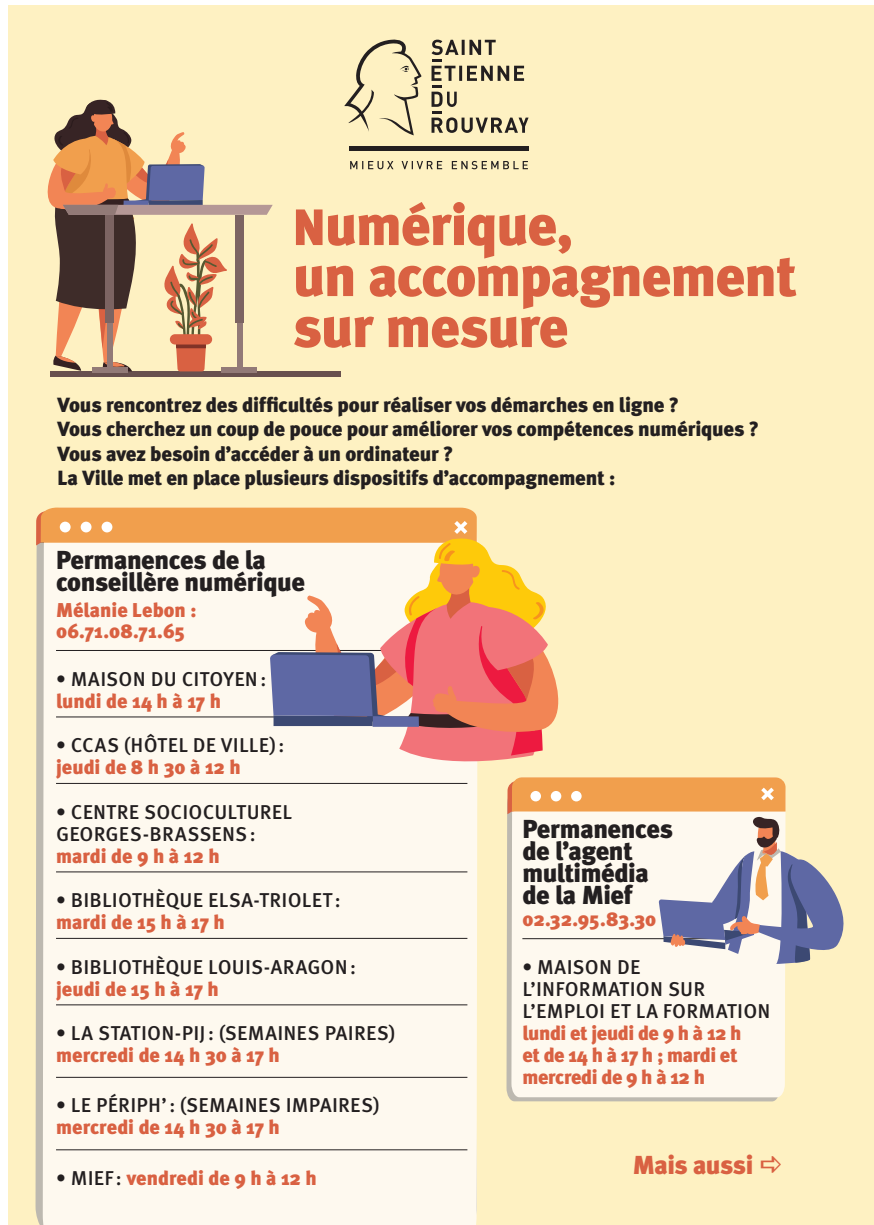
<style>
.page{position:relative;width:874px;height:1225px;background:#fff}
.page>*{position:absolute;margin:0;border:0;box-sizing:border-box;transform-origin:0 0}
.t1{font:57.4px/51px "Meta Black LF";letter-spacing:-.02em;color:#d96142}
.t2{font:26px/22px "Meta Black LF";letter-spacing:-.02em;color:#231f20}
.t3{font:26px "Meta Black LF";letter-spacing:-.02em;color:#d96142}
.t4{font:20.6px/24.2px "Meta Black LF";letter-spacing:-.01em;color:#231f20}
.t5{font:20px/22px "Meta Medium Caps";letter-spacing:.01em;color:#231f20}
.t6{font:900 20px/21px "Meta";color:#d96142}
.t7{font:900 20px/22px "Meta";letter-spacing:-.02em;color:#d96142}
.s1{font-size:51px}
.s2{font-family:"Meta Medium Caps";font-weight:400;color:#231f20}
</style>
<div class="page">
<div style="left:8px;top:6px;width:865px;height:1219px;background:#fef1c2"></div>
<div style="left:50px;top:371px;width:290px;height:5px;background:#68504e"></div>
<div style="left:221px;top:368px;width:35px;height:5px;background:#927a77"></div>
<div style="left:92px;top:368px;width:35px;height:5px;background:#927a77"></div>
<svg style="left:47px;top:99px;width:225px;height:272px"></svg>
<div style="left:43px;top:964px;width:434px;height:261px;background:#fef9ef"></div>
<hr style="left:56px;top:1004px;width:411px;height:1px;background:#231f20">
<hr style="left:56px;top:1077px;width:411px;height:1px;background:#231f20">
<hr style="left:56px;top:1149px;width:411px;height:1px;background:#231f20">
<hr style="left:349px;top:146px;width:179px;height:4px;background:#231f20">
<svg style="left:350px;top:161px;width:177px;height:8px"></svg>
<svg style="left:431px;top:40px;width:97px;height:93px"></svg>
<svg style="left:344px;top:39px;width:77px;height:96px"></svg>
<svg style="left:506px;top:964px;width:272px;height:137px;background:#c4bfb3"></svg>
<div style="left:511px;top:964px;width:274px;height:133px;background:#fef9ef"></div>
<svg style="left:36px;top:507px;width:808px;height:457px"></svg>
<h1 class="t1" style="left:293px;top:199px;width:505px"><span class="s1">N</span>umérique,<br>un accompagnement sur mesure</h1>
<p class="t4" style="left:57px;top:392px;width:702px">Vous rencontrez des difficultés pour réaliser vos démarches en ligne ?<br>Vous cherchez un coup de pouce pour améliorer vos compétences numériques ?<br>Vous avez besoin d’accéder à un ordinateur ?<br>La Ville met en place plusieurs dispositifs d’accompagnement :</p>
<h2 class="t2" style="left:56px;top:548px;width:250px">Permanences de la conseillère numérique</h2>
<p class="t6" style="left:56px;top:599px;width:142px">Mélanie Lebon :<br>06.71.08.71.65</p>
<p class="t5" style="left:56px;top:667px;width:212px">• MAISON DU CITOYEN:</p>
<p class="t6" style="left:56px;top:690px;width:166px">lundi de 14 h à 17 h</p>
<p class="t5" style="left:56px;top:734px;width:230px">• CCAS (HÔTEL DE VILLE):</p>
<p class="t6" style="left:56px;top:756px;width:186px">jeudi de 8 h 30 à 12 h</p>
<p class="t5" style="left:56px;top:800px;width:237px">• CENTRE SOCIOCULTUREL<br>GEORGES-BRASSENS:</p>
<p class="t6" style="left:56px;top:845px;width:165px">mardi de 9 h à 12 h</p>
<p class="t5" style="left:56px;top:889px;width:286px">• BIBLIOTHÈQUE ELSA-TRIOLET :</p>
<p class="t6" style="left:56px;top:911px;width:170px">mardi de 15 h à 17 h</p>
<p class="t5" style="left:56px;top:955px;width:301px">• BIBLIOTHÈQUE LOUIS-ARAGON:</p>
<p class="t6" style="left:56px;top:978px;width:164px">jeudi de 15 h à 17 h</p>
<p class="t5" style="left:56px;top:1022px;width:340px">• LA STATION-PIJ: (SEMAINES PAIRES)</p>
<p class="t6" style="left:56px;top:1044px;width:225px">mercredi de 14 h 30 à 17 h</p>
<p class="t5" style="left:56px;top:1094px;width:325px">• LE PÉRIPH’: (SEMAINES IMPAIRES)</p>
<p class="t6" style="left:56px;top:1116px;width:225px">mercredi de 14 h 30 à 17 h</p>
<p class="t6" style="left:56px;top:1167px;width:262px"><span class="s2">• MIEF :</span> vendredi de 9 h à 12 h</p>
<h2 class="t2" style="left:522px;top:817px;width:152px">Permanences de l’agent multimédia de la Mief</h2>
<p class="t6" style="left:522px;top:908px;width:135px">02.32.95.83.30</p>
<p class="t5" style="left:522px;top:955px;width:249px">• MAISON DE<br>L’INFORMATION SUR<br>L’EMPLOI ET LA FORMATION</p>
<p class="t7" style="left:522px;top:1021px;width:221px">lundi et jeudi de 9 h à 12 h et de 14 h à 17 h ; mardi et mercredi de 9 h à 12 h</p>
<h2 class="t3" style="left:632px;top:1149px;width:122px">Mais aussi</h2>
</div>
